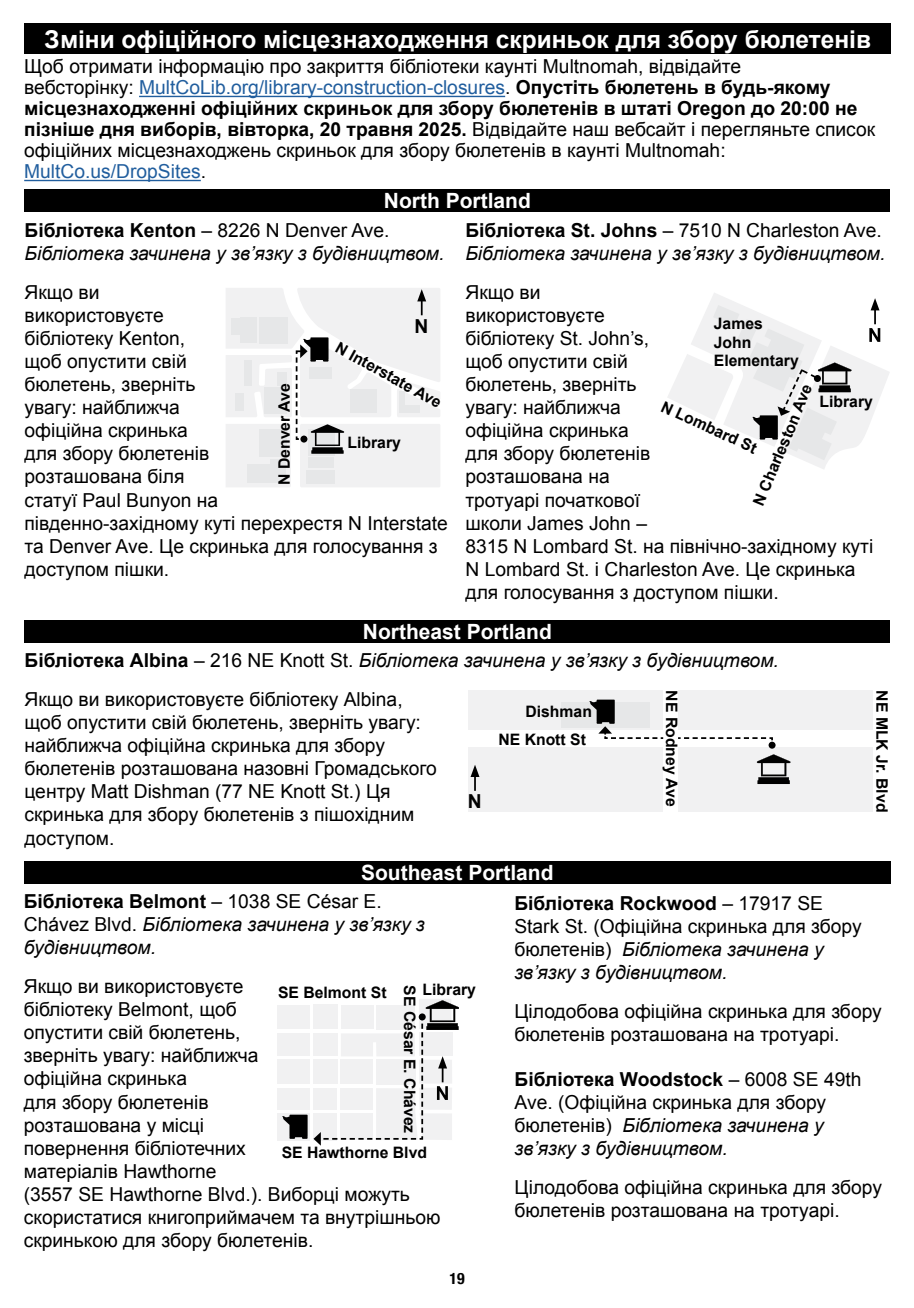
<style>
.page{position:relative;width:914px;height:1308px;background:#fff}
.page>*{position:absolute;margin:0;border:0;box-sizing:border-box;transform-origin:0 0}
.t1{font:700 24.5px "Arial";color:#fff}
.t2{font:700 21px "Arial";color:#fff}
.t3{font:19.25px/23.1px "Arial";color:#000}
.t4{font:italic 19.25px/23.1px "Arial";color:#000}
.t5{font:700 19.25px "Arial";color:#000}
.t6{font:700 15.75px/18.9px "Arial";color:#000}
.t7{font:700 condensed 15.75px "Helvetica Neue";color:#000}
.s1{color:#215e9e}
.s2{font-weight:700}
.s3{font-weight:700;font-style:normal}
.s4{font-style:normal}
.s5{font-style:italic}
</style>
<div class="page">
<div style="left:24px;top:24px;width:867px;height:30px;background:#000"></div>
<hr style="left:139px;top:96px;width:366px;height:1px;background:#215e9e">
<hr style="left:24px;top:180px;width:177px;height:1px;background:#215e9e">
<div style="left:24px;top:619px;width:866px;height:23px;background:#000"></div>
<div style="left:24px;top:860px;width:866px;height:23px;background:#000"></div>
<div style="left:25px;top:189px;width:865px;height:23px;background:#000"></div>
<div style="left:468px;top:690px;width:195px;height:40px;background:#f1f1f2"></div>
<div style="left:468px;top:747px;width:195px;height:64px;background:#f1f1f2"></div>
<div style="left:678px;top:690px;width:194px;height:40px;background:#f1f1f2"></div>
<div style="left:678px;top:747px;width:194px;height:64px;background:#f1f1f2"></div>
<svg style="left:470px;top:765px;width:9px;height:25px"></svg>
<svg style="left:756px;top:754px;width:34px;height:22px"></svg>
<hr style="left:758px;top:777px;width:31px;height:3px;background:#000">
<hr style="left:757px;top:780px;width:32px;height:4px;background:#000">
<div style="left:561px;top:702px;width:88px;height:25px;background:#e6e7e8"></div>
<svg style="left:678px;top:737px;width:95px;height:10px"></svg>
<svg style="left:768px;top:741px;width:7px;height:7px"></svg>
<svg style="left:589px;top:699px;width:75px;height:40px"></svg>
<svg style="left:668px;top:293px;width:221px;height:176px"></svg>
<div style="left:419px;top:998px;width:32px;height:30px;background:#f1f1f2"></div>
<svg style="left:277px;top:1113px;width:33px;height:27px"></svg>
<div style="left:277px;top:1088px;width:33px;height:21px;background:#f1f1f2"></div>
<div style="left:277px;top:1059px;width:33px;height:24px;background:#f1f1f2"></div>
<div style="left:277px;top:1033px;width:33px;height:23px;background:#f1f1f2"></div>
<div style="left:277px;top:1005px;width:33px;height:23px;background:#f1f1f2"></div>
<svg style="left:282px;top:1114px;width:25px;height:24px"></svg>
<svg style="left:313px;top:1000px;width:145px;height:145px"></svg>
<svg style="left:226px;top:288px;width:214px;height:199px"></svg>
<p class="t1" style="left:45px;top:23px;width:827px">Зміни офіційного місцезнаходження скриньок для збору бюлетенів</p>
<p class="t3" style="left:24px;top:56px;width:852px;line-height:21px">Щоб отримати інформацію про закриття бібліотеки каунті Multnomah, відвідайте<br>вебсторінку: <span class="s1">MultCoLib.org/library-construction-closures</span>. <span class="s2">Опустіть бюлетень в будь-якому місцезнаходженні офіційних скриньок для збору бюлетенів в штаті Oregon до 20:00 не пізніше дня виборів, вівторка, 20 травня 2025.</span> Відвідайте наш вебсайт і перегляньте список офіційних місцезнаходжень скриньок для збору бюлетенів в каунті Multnomah:<br><span class="s1">MultCo.us/DropSites</span>.</p>
<p class="t2" style="left:384px;top:187px;width:148px">North Portland</p>
<p class="t4" style="left:25px;top:218px;width:421px"><span class="s3">Бібліотека Kenton</span> <span class="s4">– 8226 N Denver Ave.<br></span>Бібліотека зачинена у зв’язку з будівництвом.</p>
<p class="t3" style="left:25px;top:280px;width:425px">Якщо ви<br>використовуєте<br>бібліотеку Kenton,<br>щоб опустити свій<br>бюлетень, зверніть<br>увагу: найближча<br>офіційна скринька<br>для збору бюлетенів<br>розташована біля<br>статуї Paul Bunyon на<br>південно-західному куті перехрестя N Interstate та Denver Ave. Це скринька для голосування з доступом пішки.</p>
<p class="t4" style="left:465px;top:218px;width:421px"><span class="s3">Бібліотека St. Johns</span> <span class="s4">– 7510 N Charleston Ave.<br></span>Бібліотека зачинена у зв’язку з будівництвом.</p>
<p class="t3" style="left:465px;top:280px;width:409px">Якщо ви<br>використовуєте<br>бібліотеку St. John’s,<br>щоб опустити свій<br>бюлетень, зверніть<br>увагу: найближча<br>офіційна скринька<br>для збору бюлетенів<br>розташована на<br>тротуарі початкової<br>школи James John –<br>8315 N Lombard St. на північно-західному куті<br>N Lombard St. і Charleston Ave. Це скринька для голосування з доступом пішки.</p>
<p class="t6" style="left:713px;top:314px;width:86px">James<br>John<br>Elementary</p>
<p class="t5" style="left:414px;top:313px;width:15px">N</p>
<p class="t6" style="left:341px;top:338px;width:120px;rotate:29deg">N Interstate Ave</p>
<p class="t6" style="left:275px;top:485px;width:103px;rotate:-90deg">N Denver Ave</p>
<p class="t6" style="left:749px;top:501px;width:132px;rotate:-67deg">N Charleston Ave</p>
<p class="t6" style="left:665px;top:398px;width:105px;rotate:24deg">N Lombard St</p>
<p class="t6" style="left:819px;top:393px;width:55px">Library</p>
<p class="t6" style="left:347px;top:433px;width:55px">Library</p>
<p class="t2" style="left:363px;top:617px;width:191px">Northeast Portland</p>
<p class="t3" style="left:25px;top:641px;width:755px;line-height:38.9px"><span class="s2">Бібліотека Albina</span> – 216 NE Knott St. <span class="s5">Бібліотека зачинена у зв’язку з будівництвом.<br></span>Якщо ви використовуєте бібліотеку Albina,</p>
<p class="t3" style="left:25px;top:710px;width:414px">щоб опустити свій бюлетень, зверніть увагу: найближча офіційна скринька для збору бюлетенів розташована назовні Громадського центру Matt Dishman (77 NE Knott St.) Ця скринька для збору бюлетенів з пішохідним доступом.</p>
<p class="t2" style="left:361px;top:858px;width:194px">Southeast Portland</p>
<p class="t3" style="left:514px;top:891px;width:349px"><span class="s2">Бібліотека Rockwood</span> – 17917 SE<br>Stark St. (Офіційна скринька для збору бюлетенів) <span class="s5">Бібліотека зачинена у зв’язку з будівництвом.</span></p>
<p class="t3" style="left:514px;top:999px;width:369px">Цілодобова офіційна скринька для збору бюлетенів розташована на тротуарі.</p>
<p class="t3" style="left:514px;top:1067px;width:348px"><span class="s2">Бібліотека Woodstock</span> – 6008 SE 49th<br>Ave. (Офіційна скринька для збору бюлетенів) <span class="s5">Бібліотека зачинена у зв’язку з будівництвом.</span></p>
<p class="t3" style="left:514px;top:1175px;width:369px">Цілодобова офіційна скринька для збору бюлетенів розташована на тротуарі.</p>
<p class="t6" style="left:680px;top:690px;width:118px;rotate:90deg">NE Rodney Ave</p>
<p class="t6" style="left:890px;top:690px;width:123px;rotate:90deg">NE MLK Jr. Blvd</p>
<p class="t6" style="left:525px;top:702px;width:68px">Dishman</p>
<p class="t6" style="left:498px;top:730px;width:89px">NE Knott St</p>
<p class="t5" style="left:468px;top:789px;width:15px">N</p>
<p class="t4" style="left:24px;top:889px;width:402px"><span class="s3">Бібліотека Belmont</span> <span class="s4">– 1038 SE César E.<br>Chávez Blvd.</span> Бібліотека зачинена у зв’язку з будівництвом.</p>
<p class="t3" style="left:24px;top:974px;width:418px">Якщо ви використовуєте<br>бібліотеку Belmont, щоб<br>опустити свій бюлетень,<br>зверніть увагу: найближча<br>офіційна скринька<br>для збору бюлетенів<br>розташована у місці<br>повернення бібліотечних<br>матеріалів Hawthorne<br>(3557 SE Hawthorne Blvd.). Виборці можуть скористатися книгоприймачем та внутрішньою скринькою для збору бюлетенів.</p>
<p class="t6" style="left:278px;top:983px;width:110px">SE Belmont St</p>
<p class="t6" style="left:422px;top:980px;width:55px">Library</p>
<p class="t6" style="left:419px;top:985px;width:149px;rotate:90deg">SE César E. Chávez</p>
<p class="t6" style="left:282px;top:1142px;width:147px">SE Hawthorne Blvd</p>
<p class="t7" style="left:449px;top:1264px;width:17px">19</p>
</div>
